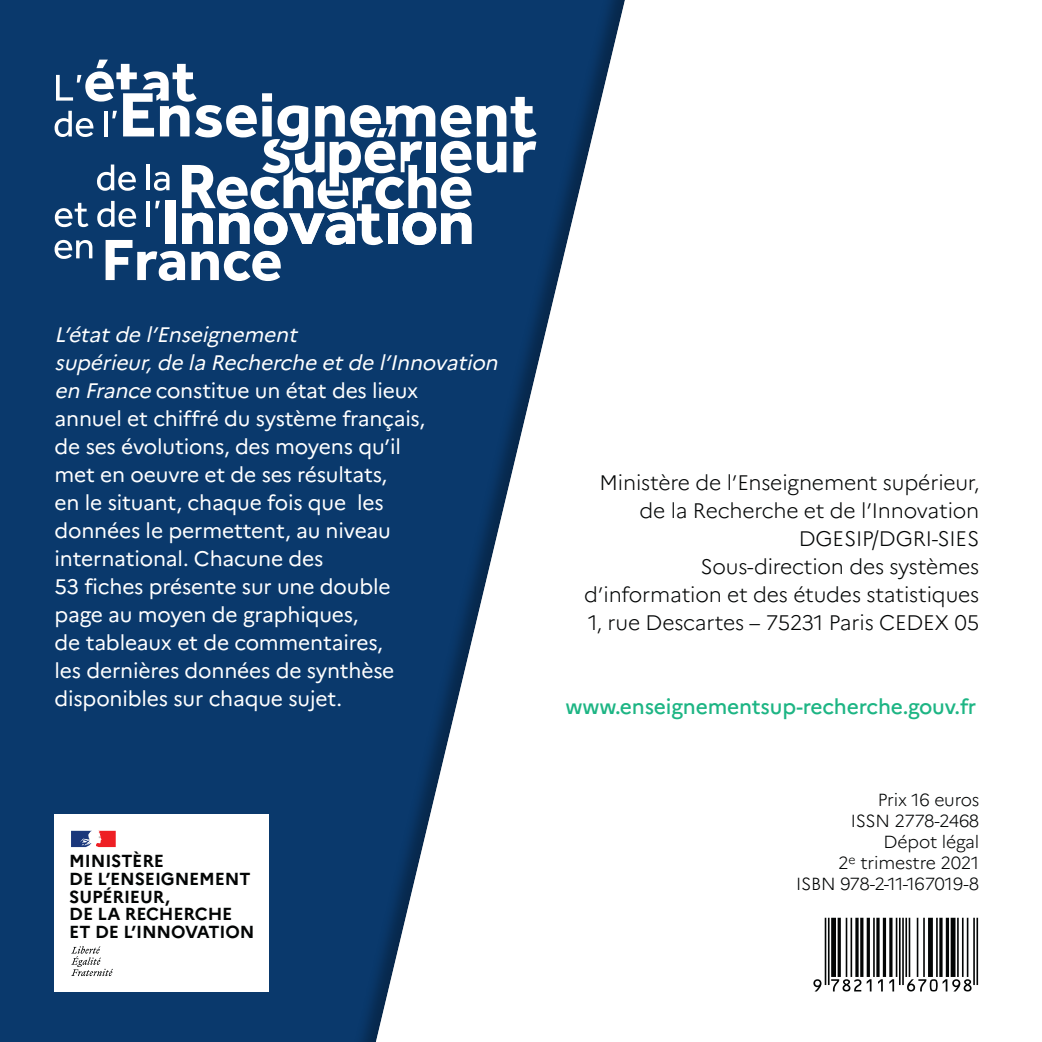
<style>
.page{position:relative;width:1042px;height:1042px;background:#fff}
.page>*{position:absolute;margin:0;border:0;box-sizing:border-box;transform-origin:0 0}
.t1{font:21px/28px "Marianne";letter-spacing:-.01em;color:#fff}
.t2{font:300 21px/28px "Marianne";letter-spacing:-.01em;color:#030505;text-align:right}
.t3{font:500 21px "Marianne";letter-spacing:-.01em;color:#1db584}
.t4{font:300 17.5px/21px "Marianne";letter-spacing:-.01em;color:#030505;text-align:right}
.t5{font:700 17.5px/17.7px "Marianne";letter-spacing:-.01em;color:#030505}
.s1{font-style:italic}
</style>
<div class="page">
<div style="left:0;top:0;width:634px;height:1042px;background:#030505;opacity:.3"></div>
<svg style="left:477px;top:97px;width:59px;height:76px"></svg>
<svg style="left:55px;top:60px;width:416px;height:221px"></svg>
<div style="left:55px;top:814px;width:214px;height:178px;background:#fff"></div>
<svg style="left:71px;top:946px;width:42px;height:30px"></svg>
<svg style="left:71px;top:831px;width:45px;height:16px"></svg>
<svg style="left:813px;top:918px;width:165px;height:73px"></svg>
<p class="t1" style="left:55px;top:320px;width:450px"><span class="s1">L’étatde l’Enseignement<br>supérieur, de la Recherche etde l’Innovation en France</span> constitue un état des lieux<br>annuel et chiffré du système français,<br>de ses évolutions, des moyens qu’il<br>met en oeuvre et de ses résultats,<br>en le situant, chaque fois que les<br>données le permettent, au niveau international. Chacune des<br>53 fiches présente sur une double<br>page au moyen de graphiques,<br>de tableaux et de commentaires,<br>les dernières données de synthèse disponibles sur chaque sujet.</p>
<p class="t5" style="left:69px;top:852px;width:187px">MINISTÈRE<br>DE L’ENSEIGNEMENT<br>SUPÉRIEUR,<br>DE LA RECHERCHE<br>ET DE L’INNOVATION</p>
<p class="t2" style="left:584px;top:468px;width:397px">Ministère de l’Enseignement supérieur, de la Recherche et de l’Innovation DGESIP/DGRI-SIES<br>Sous-direction des systèmes d’information et des études statistiques 1, rue Descartes – 75231 Paris CEDEX 05</p>
<p class="t3" style="left:565px;top:693px;width:412px">www.enseignementsup-recherche.gouv.fr</p>
<p class="t4" style="left:796px;top:789px;width:185px">Prix 16 euros<br>ISSN 2778-2468<br>Dépot légal<br>2<sup>e</sup> trimestre 2021<br>ISBN 978-2-11-167019-8</p>
</div>
